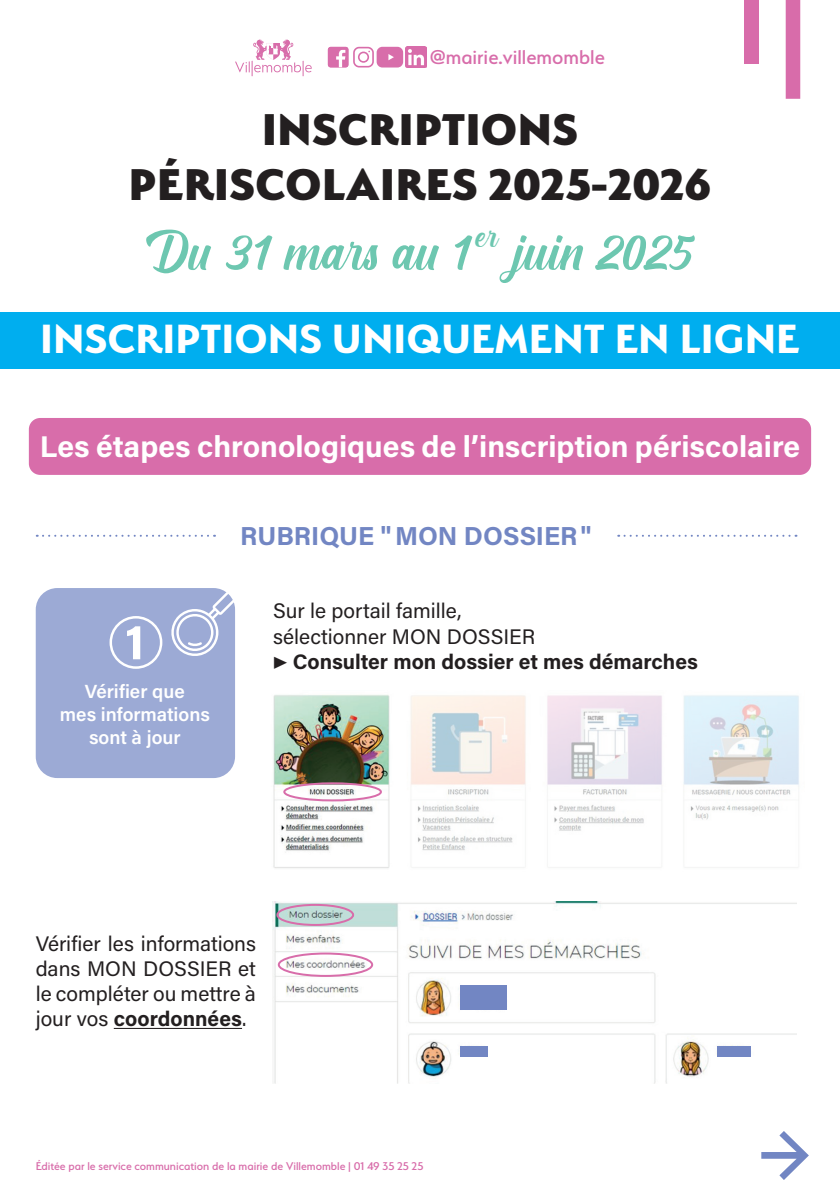
<style>
.page{position:relative;width:840px;height:1191px;background:#fff}
.page>*{position:absolute;margin:0;border:0;box-sizing:border-box;transform-origin:0 0}
.t1{font:70px "Cream Cake";color:#6dc7b0}
.t2{font:700 60px "Acumin Pro";color:#7286c3}
.t3{font:700 50px "Acumin Pro";color:#fff}
.t4{font:800 49.8px/55.2px "Serenity";color:#231f20;text-align:center}
.t5{font:700 45.6px "Serenity";color:#fff}
.t6{font:700 30px "Acumin Pro";color:#fff}
.t7{font:700 26px "Acumin Pro";color:#7286c3}
.t8{font:500 22.4px "Serenity";color:#d86daa}
.t9{font:21px/25.2px "Acumin Pro";color:#231f20}
.t10{font:700 21px "Acumin Pro";color:#231f20}
.t11{font:600 19px/22.8px "Acumin Pro";color:#fff;text-align:center}
.t12{font:500 12.6px "Serenity";color:#d86daa}
.s1{font-weight:700}
</style>
<div class="page">
<div style="left:744px;top:0;width:14px;height:63px;background:#d86caa"></div>
<svg style="left:785px;top:0;width:14px;height:99px"></svg>
<svg style="left:235px;top:39px;width:76px;height:37px"></svg>
<svg style="left:327px;top:47px;width:76px;height:20px"></svg>
<img style="left:405px;top:47px;width:21px;height:20px">
<div style="left:0;top:312px;width:839px;height:57px;background:#00aeef"></div>
<div style="left:29px;top:418px;width:781px;height:57px;background:#d86daa;border-radius:11px"></div>
<div style="left:36px;top:588px;width:199px;height:190px;background:#9caad5;border-radius:22px"></div>
<svg style="left:171px;top:588px;width:64px;height:68px"></svg>
<div style="left:109px;top:616px;width:53px;height:53px;border:2px solid #fff;border-radius:50%"></div>
<svg style="left:618px;top:535px;width:171px;height:2px"></svg>
<svg style="left:37px;top:535px;width:171px;height:2px"></svg>
<hr style="left:114px;top:1028px;width:128px;height:1px;background:#231f20">
<img style="left:273px;top:695px;width:117px;height:173px">
<div style="left:283px;top:782px;width:98px;height:19px;border:2px solid #d86daa;border-radius:50%"></div>
<svg style="left:410px;top:695px;width:389px;height:173px"></svg>
<img style="left:272px;top:901px;width:524px;height:182px">
<div style="left:460px;top:985px;width:47px;height:25px;background:#7286c3"></div>
<div style="left:460px;top:1045px;width:28px;height:11px;background:#7286c3"></div>
<div style="left:717px;top:1045px;width:33px;height:11px;background:#7286c3"></div>
<div style="left:276px;top:904px;width:78px;height:22px;border:2px solid #d86daa;border-radius:50%"></div>
<div style="left:277px;top:952px;width:96px;height:25px;border:2px solid #d86daa;border-radius:50%"></div>
<p class="t8" style="left:429px;top:45px;width:177px">@mairie.villemomble</p>
<h3 class="t4" style="left:128px;top:101px;width:584px">INSCRIPTIONS<br>PÉRISCOLAIRES 2025-2026</h3>
<h1 class="t1" style="left:146px;top:218px;width:549px">Du 31 mars au 1 <sup>er</sup> juin 2025</h1>
<h3 class="t5" style="left:40px;top:313px;width:760px">INSCRIPTIONS UNIQUEMENT EN LIGNE</h3>
<h3 class="t6" style="left:40px;top:426px;width:761px">Les étapes chronologiques de l’inscription périscolaire</h3>
<h3 class="t3" style="left:125px;top:606px;width:21px">1</h3>
<p class="t11" style="left:60px;top:679px;width:151px">Vérifier que<br>mes informations sont à jour</p>
<p class="t7" style="left:240px;top:517px;width:352px">RUBRIQUE "MON DOSSIER"</p>
<p class="t9" style="left:273px;top:597px;width:263px">Sur le portail famille, sélectionner MON DOSSIER</p>
<p class="t10" style="left:273px;top:646px;width:426px">▶ Consulter mon dossier et mes démarches</p>
<p class="t9" style="left:36px;top:930px;width:222px;text-align:justify">Vérifier les informations dans MON DOSSIER et le compléter ou mettre à jour vos <span class="s1">coordonnées</span>.</p>
<p class="t12" style="left:36px;top:1159px;width:389px">Éditée par le service communication de la mairie de Villemomble | 01 49 35 25 25</p>
<h2 class="t2" style="left:758px;top:1113px;width:54px">→</h2>
</div>
